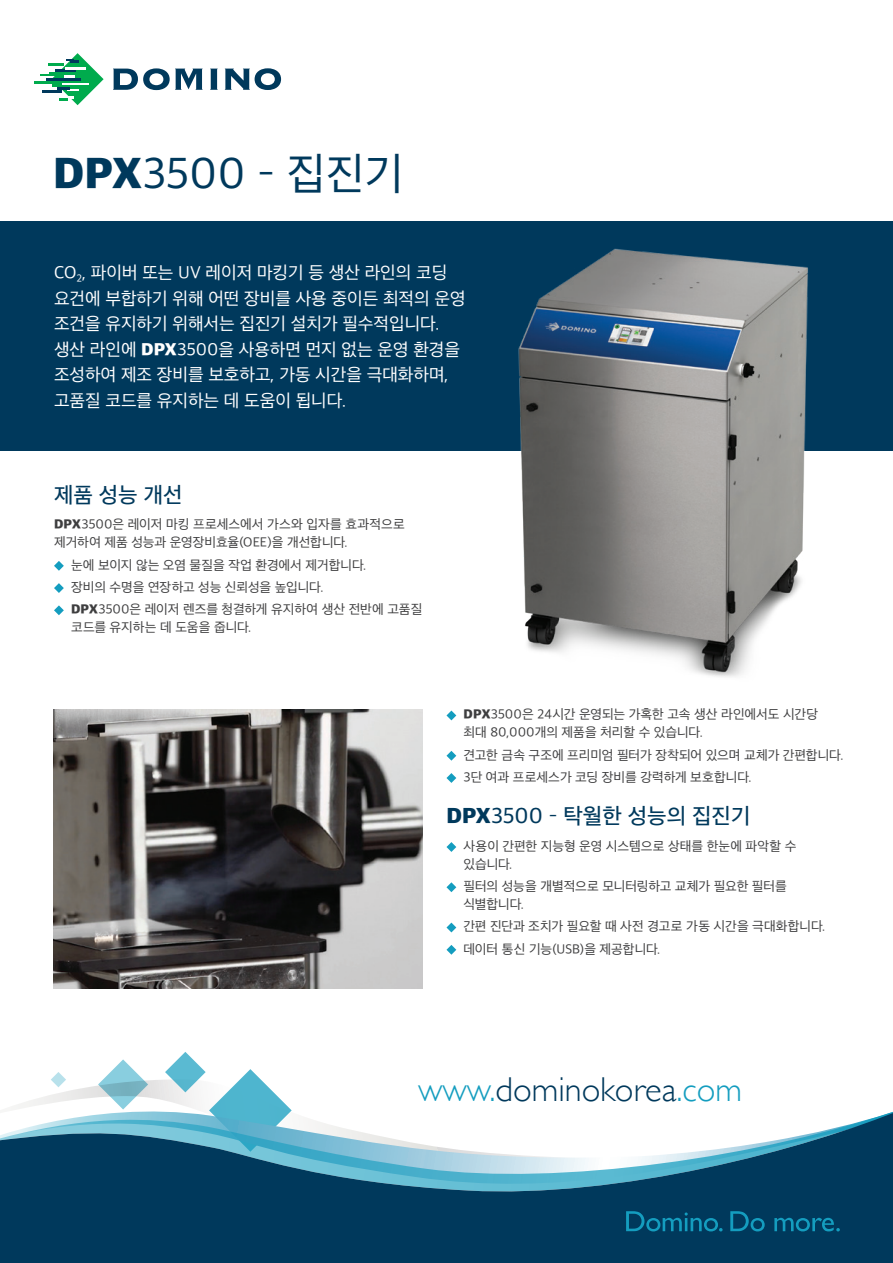
<style>
.page{position:relative;width:893px;height:1263px;background:#fff}
.page>*{position:absolute;margin:0;border:0;box-sizing:border-box;transform-origin:0 0}
._2pp_Strapline{font:45px "Apple SD Gothic Neo";color:#00395c}
.Domino_URL{font:300 34.5px "Gill Sans";color:#00395c}
._2pp_Sub_Head_Centre{font:500 22.5px "Apple SD Gothic Neo";color:#00395c}
._2pp_Sub_Head{font:500 22.5px "Apple SD Gothic Neo";color:#00395c}
._2pp_Intro_White{font:18px/25.5px "Apple SD Gothic Neo";color:#fff}
._2pp_Bullet_Text{font:13.5px/18px "Apple SD Gothic Neo";letter-spacing:-.005em;color:#3e3e3f}
.s1{font-weight:800}
.s2{color:#149dbf}
</style>
<div class="page">
<div style="left:0;top:221px;width:893px;height:230px;background:#00395c"></div>
<svg style="left:103px;top:1059px;width:40px;height:20px"></svg>
<svg style="left:41px;top:1079px;width:124px;height:19px"></svg>
<svg style="left:51px;top:1072px;width:15px;height:15px"></svg>
<svg style="left:11px;top:1098px;width:154px;height:10px"></svg>
<svg style="left:165px;top:1052px;width:124px;height:56px"></svg>
<svg style="left:0;top:1108px;width:893px;height:155px;fill:#00395c"></svg>
<svg style="left:210px;top:69px;width:8px;height:21px"></svg>
<svg style="left:225px;top:68px;width:56px;height:22px"></svg>
<svg style="left:113px;top:68px;width:90px;height:22px"></svg>
<hr style="left:34px;top:81px;width:29px;height:2px;background:#00ab4d">
<svg style="left:40px;top:53px;width:64px;height:52px"></svg>
<svg style="left:626px;top:1211px;width:214px;height:20px;background:#055477"></svg>
<svg style="left:446px;top:710px;width:10px;height:10px"></svg>
<svg style="left:446px;top:751px;width:10px;height:10px"></svg>
<svg style="left:446px;top:773px;width:10px;height:10px"></svg>
<svg style="left:446px;top:842px;width:10px;height:10px"></svg>
<svg style="left:446px;top:882px;width:10px;height:10px"></svg>
<svg style="left:446px;top:922px;width:10px;height:10px"></svg>
<svg style="left:446px;top:945px;width:10px;height:10px"></svg>
<svg style="left:54px;top:561px;width:10px;height:10px"></svg>
<svg style="left:54px;top:583px;width:10px;height:10px"></svg>
<svg style="left:54px;top:605px;width:10px;height:10px"></svg>
<img style="left:518px;top:248px;width:290px;height:429px">
<img style="left:53px;top:709px;width:369px;height:280px">
<p class="_2pp_Strapline" style="left:53px;top:149px;width:352px"><span class="s1">DPX</span>3500 – 집진기</p>
<p class="_2pp_Intro_White" style="left:54px;top:261px;width:413px">CO<sub>2</sub>, 파이버 또는 UV 레이저 마킹기 등 생산 라인의 코딩 요건에 부합하기 위해 어떤 장비를 사용 중이든 최적의 운영 조건을 유지하기 위해서는 집진기 설치가 필수적입니다. 생산 라인에 <span class="s1">DPX</span>3500을 사용하면 먼지 없는 운영 환경을 조성하여 제조 장비를 보호하고, 가동 시간을 극대화하며, 고품질 코드를 유지하는 데 도움이 됩니다.</p>
<p class="_2pp_Sub_Head" style="left:54px;top:483px;width:130px">제품 성능 개선</p>
<p class="_2pp_Bullet_Text" style="left:54px;top:516px;width:352px"><span class="s1">DPX</span>3500은 레이저 마킹 프로세스에서 가스와 입자를 효과적으로 제거하여 제품 성능과 운영장비효율(OEE)을 개선합니다.</p>
<p class="_2pp_Bullet_Text" style="left:71px;top:557px;width:297px">눈에 보이지 않는 오염 물질을 작업 환경에서 제거합니다.</p>
<p class="_2pp_Bullet_Text" style="left:71px;top:579px;width:254px">장비의 수명을 연장하고 성능 신뢰성을 높입니다.</p>
<p class="_2pp_Bullet_Text" style="left:71px;top:601px;width:353px"><span class="s1">DPX</span>3500은 레이저 렌즈를 청결하게 유지하여 생산 전반에 고품질 코드를 유지하는 데 도움을 줍니다.</p>
<p class="_2pp_Bullet_Text" style="left:463px;top:706px;width:356px"><span class="s1">DPX</span>3500은 24시간 운영되는 가혹한 고속 생산 라인에서도 시간당 최대 80,000개의 제품을 처리할 수 있습니다.</p>
<p class="_2pp_Bullet_Text" style="left:463px;top:746px;width:382px">견고한 금속 구조에 프리미엄 필터가 장착되어 있으며 교체가 간편합니다.</p>
<p class="_2pp_Bullet_Text" style="left:463px;top:769px;width:290px">3단 여과 프로세스가 코딩 장비를 강력하게 보호합니다.</p>
<p class="_2pp_Sub_Head_Centre" style="left:446px;top:804px;width:306px"><span class="s1">DPX</span>3500 – 탁월한 성능의 집진기</p>
<p class="_2pp_Bullet_Text" style="left:463px;top:838px;width:334px">사용이 간편한 지능형 운영 시스템으로 상태를 한눈에 파악할 수 있습니다.</p>
<p class="_2pp_Bullet_Text" style="left:463px;top:878px;width:325px">필터의 성능을 개별적으로 모니터링하고 교체가 필요한 필터를 식별합니다.</p>
<p class="_2pp_Bullet_Text" style="left:463px;top:918px;width:363px">간편 진단과 조치가 필요할 때 사전 경고로 가동 시간을 극대화합니다.</p>
<p class="_2pp_Bullet_Text" style="left:463px;top:940px;width:199px">데이터 통신 기능(USB)을 제공합니다.</p>
<p class="Domino_URL" style="left:418px;top:1062px;width:326px"><span class="s2">www.</span>dominokorea<span class="s2">.com</span></p>
</div>
